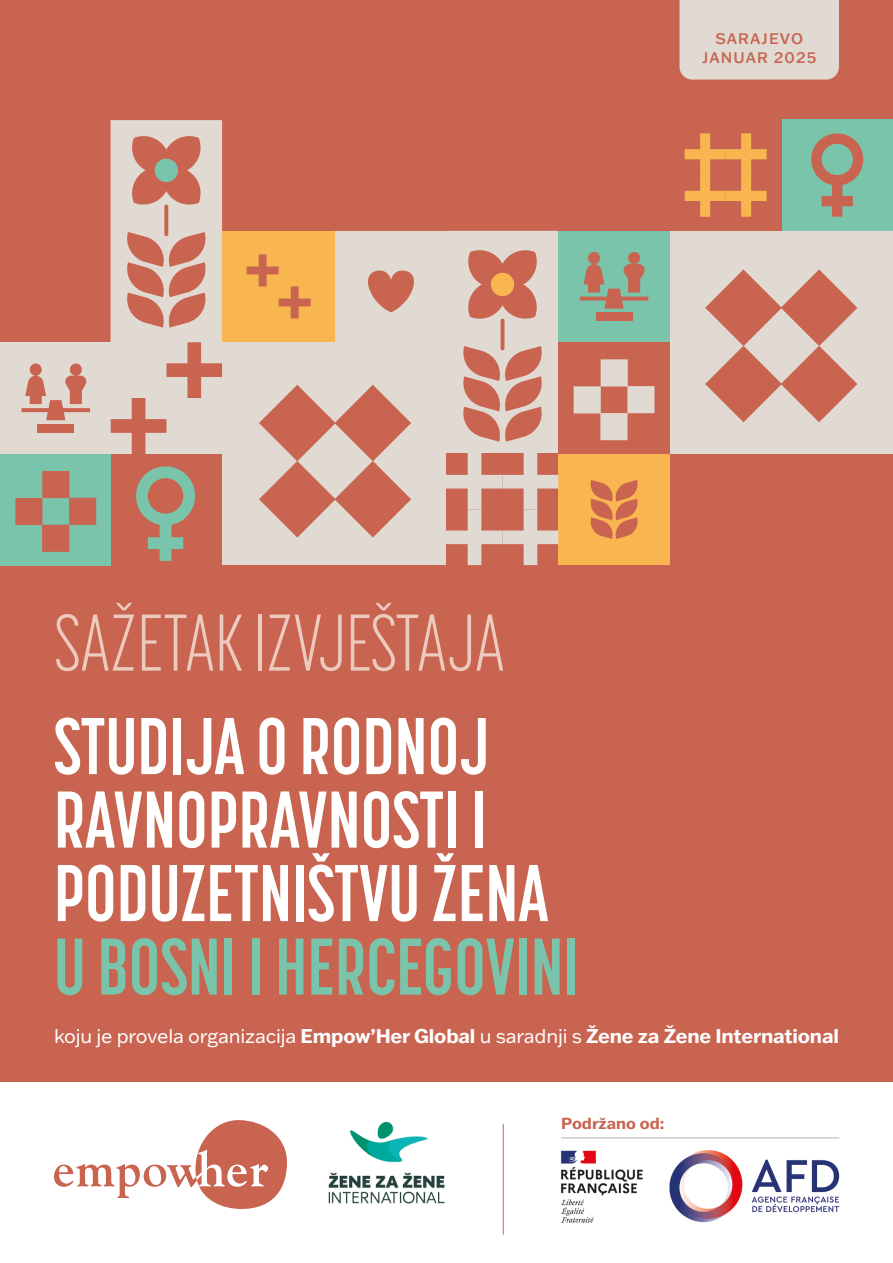
<style>
.page{position:relative;width:893px;height:1263px;background:#c86450}
.page>*{position:absolute;margin:0;border:0;box-sizing:border-box;transform-origin:0 0}
.t1{font:700 79.5px/73.5px "Korolev Compressed";color:#fff}
.t2{font:700 79.5px "Korolev Compressed";color:#7ac4ab}
.t3{font:300 79.5px "Korolev Compressed";color:#eccbbe}
.t4{font:700 19.5px "Franklin Gothic ATF";letter-spacing:-.01em;color:#fff}
.t5{font:700 15.75px "Franklin Gothic ATF";color:#c86450}
.t6{font:500 15px/19.5px "Franklin Gothic ATF";letter-spacing:.075em;color:#c86450;text-align:center}
.s1{font-weight:400}
</style>
<div class="page">
<div style="left:679px;top:0;width:160px;height:80px;background:#e0dad2"></div>
<div style="left:0;top:1082px;width:893px;height:181px;background:#fff"></div>
<svg style="left:54px;top:1120px;width:233px;height:89px"></svg>
<img style="left:328px;top:1121px;width:117px;height:83px">
<hr style="left:503px;top:1124px;width:1px;height:110px;background:#c86450">
<img style="left:561px;top:1137px;width:279px;height:86px">
<div style="left:558px;top:454px;width:112px;height:111px;background:#f9b550"></div>
<div style="left:670px;top:231px;width:223px;height:223px;background:#e0dad2"></div>
<div style="left:222px;top:231px;width:113px;height:111px;background:#f9b550"></div>
<div style="left:335px;top:231px;width:111px;height:111px;background:#e0dad2"></div>
<svg style="left:368px;top:270px;width:46px;height:42px"></svg>
<div style="left:558px;top:231px;width:112px;height:111px;background:#7ac4ab"></div>
<div style="left:222px;top:342px;width:224px;height:223px;background:#e0dad2"></div>
<svg style="left:259px;top:385px;width:152px;height:153px"></svg>
<svg style="left:705px;top:269px;width:152px;height:153px"></svg>
<svg style="left:574px;top:359px;width:80px;height:81px"></svg>
<div style="left:0;top:342px;width:112px;height:112px;background:#e0dad2"></div>
<div style="left:0;top:454px;width:111px;height:111px;background:#7ac4ab"></div>
<svg style="left:15px;top:471px;width:81px;height:81px"></svg>
<svg style="left:446px;top:231px;width:112px;height:334px"></svg>
<svg style="left:111px;top:120px;width:111px;height:334px"></svg>
<svg style="left:22px;top:363px;width:68px;height:57px"></svg>
<div style="left:38px;top:424px;width:36px;height:8px;background:#c86450"></div>
<svg style="left:580px;top:252px;width:68px;height:57px"></svg>
<div style="left:596px;top:313px;width:36px;height:8px;background:#c86450"></div>
<svg style="left:136px;top:466px;width:59px;height:95px"></svg>
<div style="left:781px;top:119px;width:112px;height:112px;background:#7ac4ab"></div>
<svg style="left:811px;top:133px;width:53px;height:84px"></svg>
<svg style="left:247px;top:254px;width:64px;height:64px"></svg>
<svg style="left:685px;top:133px;width:82px;height:84px"></svg>
<svg style="left:590px;top:480px;width:48px;height:59px"></svg>
<p class="t6" style="left:702px;top:28px;width:115px">SARAJEVO<br>JANUAR 2025</p>
<h1 class="t3" style="left:54px;top:599px;width:452px">SAŽETAK IZVJEŠTAJA</h1>
<h1 class="t1" style="left:54px;top:709px;width:496px">STUDIJA O RODNOJ<br>RAVNOPRAVNOSTI I<br>PODUZETNIŠTVU ŽENA</h1>
<h1 class="t2" style="left:54px;top:922px;width:527px">U BOSNI I HERCEGOVINI</h1>
<p class="t4" style="left:54px;top:1023px;width:786px"><span class="s1">koju je provela organizacija</span> Empow’Her Global <span class="s1">u saradnji s</span> Žene za Žene International</p>
<p class="t5" style="left:561px;top:1113px;width:105px">Podržano od:</p>
</div>
